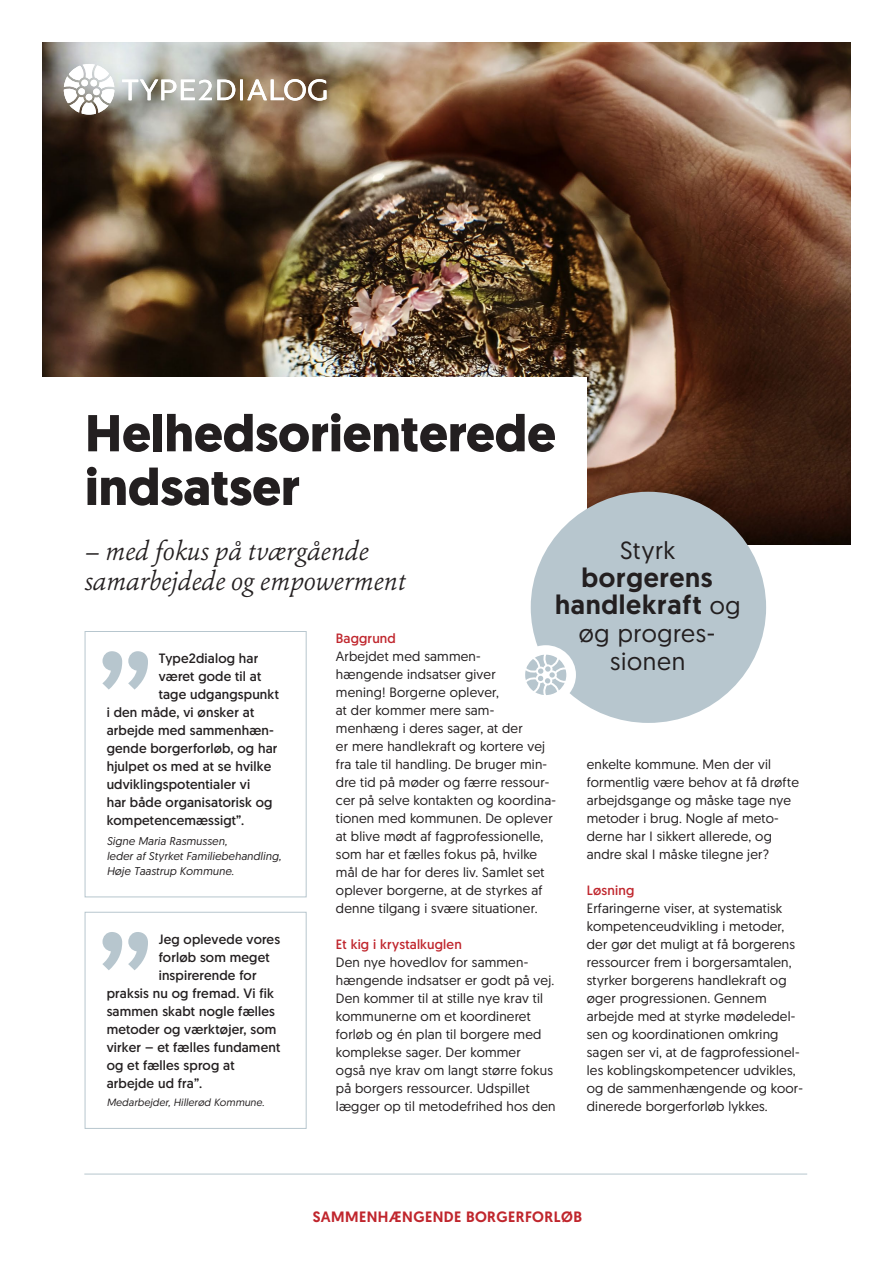
<style>
.page{position:relative;width:893px;height:1263px;background:#fff}
.page>*{position:absolute;margin:0;border:0;box-sizing:border-box;transform-origin:0 0}
.t1{font:700 51.75px/53.7px "Geomanist";color:#231f20}
.t2{font:italic 300 27px/30px "Cala";color:#231f20}
.t3{font:500 27px/27.8px "Geomanist";letter-spacing:.025em;color:#231f20;text-align:center}
.t4{font:24.75px/27.8px "Geomanist";letter-spacing:.025em;color:#231f20;text-align:center}
.t5{font:500 15px "Geomanist";letter-spacing:.03em;color:#c0262d}
.t6{font:13.5px/18px "Geomanist";letter-spacing:.015em;color:#231f20}
.t7{font:13.5px "Geomanist";letter-spacing:.015em;color:#231f20}
.t8{font:13.5px "Geomanist";letter-spacing:.015em;color:#c0262d}
.t9{font:italic 11.25px/15px "Geomanist";letter-spacing:.015em;color:#231f20}
.t10{font:italic 10.5px "Geomanist";letter-spacing:.015em;color:#231f20}
.s1{font-weight:400;font-size:24.75px}
</style>
<div class="page">
<hr style="left:84px;top:1174px;width:723px;height:1px;background:#b7c6ce">
<img style="left:43px;top:43px;width:807px;height:501px">
<div style="left:26px;top:377px;width:561px;height:228px;background:#fff"></div>
<div style="left:85px;top:912px;width:222px;height:217px;border:1px solid #b7c6ce"></div>
<svg style="left:102px;top:932px;width:46px;height:38px"></svg>
<div style="left:85px;top:631px;width:222px;height:266px;border:1px solid #b7c6ce"></div>
<svg style="left:102px;top:651px;width:46px;height:38px"></svg>
<svg style="left:525px;top:492px;width:241px;height:231px;fill:#b7c6ce"></svg>
<svg style="left:122px;top:79px;width:204px;height:22px"></svg>
<svg style="left:64px;top:64px;width:50px;height:51px"></svg>
<h1 class="t1" style="left:85px;top:406px;width:472px">Helhedsorienterede indsatser</h1>
<h2 class="t2" style="left:85px;top:536px;width:323px">– med fokus på tværgående samarbejdede og empowerment</h2>
<h3 class="t4" style="left:620px;top:535px;width:57px">Styrk</h3>
<h2 class="t3" style="left:555px;top:563px;width:187px">borgerens handlekraft <span class="s1">og</span></h2>
<h3 class="t4" style="left:579px;top:619px;width:138px">øg progres&shy;sionen</h3>
<p class="t8" style="left:336px;top:630px;width:61px">Baggrund</p>
<p class="t6" style="left:336px;top:647px;width:222px">Arbejdet med sammen-<br>hængende indsatser giver<br>mening! Borgerne oplever,<br>at der kommer mere sam&shy;menhæng i deres sager, at der<br>er mere handlekraft og kortere vej fra tale til handling. De bruger min&shy;dre tid på møder og færre ressour&shy;cer på selve kontakten og koordina&shy;tionen med kommunen. De oplever at blive mødt af fagprofessionelle, som har et fælles fokus på, hvilke mål de har for deres liv. Samlet set oplever borgerne, at de styrkes af denne tilgang i svære situationer.</p>
<p class="t8" style="left:336px;top:936px;width:127px">Et kig i krystalkuglen</p>
<p class="t6" style="left:336px;top:953px;width:221px">Den nye hovedlov for sammen&shy;hængende indsatser er godt på vej.<br>Den kommer til at stille nye krav til kommunerne om et koordineret forløb og én plan til borgere med komplekse sager. Der kommer<br>også nye krav om langt større fokus på borgers ressourcer. Udspillet lægger op til metodefrihed hos den</p>
<p class="t7" style="left:159px;top:650px;width:101px">Type2dialog har</p>
<p class="t7" style="left:159px;top:668px;width:104px">været gode til at</p>
<p class="t7" style="left:159px;top:686px;width:122px">tage udgangspunkt</p>
<p class="t7" style="left:107px;top:704px;width:149px">i den måde, vi ønsker at</p>
<p class="t7" style="left:107px;top:722px;width:169px">arbejde med sammenhæn-</p>
<p class="t7" style="left:107px;top:740px;width:172px">gende borgerforløb, og har</p>
<p class="t7" style="left:107px;top:758px;width:166px">hjulpet os med at se hvilke</p>
<p class="t7" style="left:107px;top:776px;width:145px">udviklingspotentialer vi</p>
<p class="t7" style="left:107px;top:794px;width:167px">har både organisatorisk og</p>
<p class="t7" style="left:107px;top:812px;width:139px">kompetencemæssigt”.</p>
<p class="t9" style="left:107px;top:833px;width:176px">Signe Maria Rasmussen,<br>leder af Styrket Familiebehandling,<br>Høje Taastrup Kommune.</p>
<p class="t6" style="left:587px;top:755px;width:214px">enkelte kommune. Men der vil formentlig være behov at få drøfte arbejdsgange og måske tage nye metoder i brug. Nogle af meto&shy;derne har I sikkert allerede, og andre skal I måske tilegne jer?</p>
<p class="t8" style="left:587px;top:882px;width:49px">Løsning</p>
<p class="t6" style="left:587px;top:899px;width:218px">Erfaringerne viser, at systematisk kompetenceudvikling i metoder, der gør det muligt at få borgerens ressourcer frem i borgersamtalen, styrker borgerens handlekraft og øger progressionen. Gennem arbejde med at styrke mødeledel&shy;sen og koordinationen omkring sagen ser vi, at de fagprofessionel&shy;les koblingskompetencer udvikles, og de sammenhængende og koor&shy;dinerede borgerforløb lykkes.</p>
<p class="t7" style="left:159px;top:930px;width:123px">Jeg oplevede vores</p>
<p class="t7" style="left:159px;top:948px;width:112px">forløb som meget</p>
<p class="t7" style="left:159px;top:966px;width:99px">inspirerende for</p>
<p class="t7" style="left:107px;top:984px;width:169px">praksis nu og fremad. Vi fik</p>
<p class="t7" style="left:107px;top:1002px;width:170px">sammen skabt nogle fælles</p>
<p class="t7" style="left:107px;top:1020px;width:171px">metoder og værktøjer, som</p>
<p class="t7" style="left:107px;top:1038px;width:175px">virker – et fælles fundament</p>
<p class="t7" style="left:107px;top:1056px;width:129px">og et fælles sprog at</p>
<p class="t7" style="left:107px;top:1074px;width:97px">arbejde ud fra”.</p>
<p class="t10" style="left:107px;top:1095px;width:159px">Medarbejder, Hillerød Kommune.</p>
<p class="t5" style="left:313px;top:1207px;width:271px">SAMMENHÆNGENDE BORGERFORLØB</p>
</div>
